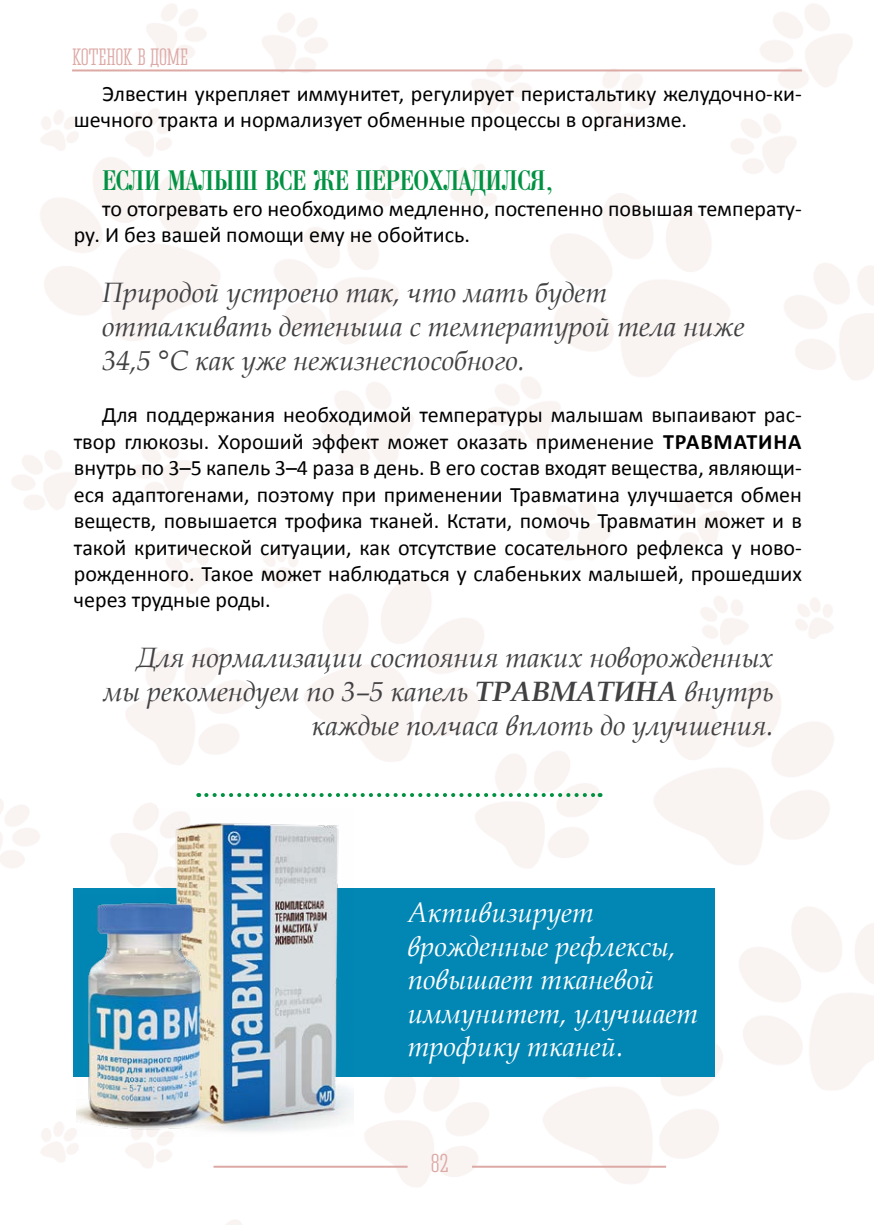
<style>
.page{position:relative;width:874px;height:1225px;background:#fff}
.page>*{position:absolute;margin:0;border:0;box-sizing:border-box;transform-origin:0 0}
.t1{font:30px "Bodoni Cond C";color:#009142}
.t2{font:italic 28px/33.6px "Book Antiqua";color:#414042}
.t3{font:italic 28px/33.6px "Book Antiqua";color:#fff}
.t4{font:24px "Corki";color:#dca9a5}
.t5{font:22px/26.4px "Calibri";color:#000}
.t6{font:22px "Corki";color:#dca9a5}
.s1{font-weight:700}
</style>
<div class="page">
<img style="left:0;top:4px;width:873px;height:1220px">
<hr style="left:72px;top:69px;width:729px;height:2px;background:#dca9a5">
<hr style="left:213px;top:1165px;width:194px;height:2px;background:#dca9a5">
<hr style="left:472px;top:1165px;width:193px;height:2px;background:#dca9a5">
<div style="left:74px;top:888px;width:640px;height:188px;background:#0286b4"></div>
<img style="left:156px;top:808px;width:197px;height:328px">
<img style="left:76px;top:895px;width:137px;height:241px">
<svg style="left:206px;top:793px;width:394px;height:4px"></svg>
<p class="t6" style="left:72px;top:44px;width:117px">Котенок в доме</p>
<p class="t5" style="left:74px;top:80px;width:729px;text-indent:28px">Элвестин укрепляет иммунитет, регулирует перистальтику желудочно-ки&shy;шечного тракта и нормализует обменные процессы в организме.</p>
<h1 class="t1" style="left:102px;top:165px;width:85px">Если малыш</h1>
<h1 class="t1" style="left:265px;top:165px;width:123px">все же переохладил</h1>
<h1 class="t1" style="left:517px;top:165px;width:38px">ся,</h1>
<p class="t5" style="left:74px;top:195px;width:729px;text-indent:28px">то отогревать его необходимо медленно, постепенно повышая температу&shy;ру. И без вашей помощи ему не обойтись.</p>
<p class="t2" style="left:102px;top:275px;width:643px">Природой устроено так, что мать будет отталкивать детеныша с температурой тела ниже<br>34,5 °С как уже нежизнеспособного.</p>
<p class="t5" style="left:74px;top:402px;width:729px;text-align:justify;text-indent:28px">Для поддержания необходимой температуры малышам выпаивают рас&shy;твор глюкозы. Хороший эффект может оказать применение <span class="s1">Травматина </span>внутрь по 3–5 капель 3–4 раза в день. В его состав входят вещества, являющи&shy;еся адаптогенами, поэтому при применении Травматина улучшается обмен веществ, повышается трофика тканей. Кстати, помочь Травматин может и в такой критической ситуации, как отсутствие сосательного рефлекса у ново&shy;рожденного. Такое может наблюдаться у слабеньких малышей, прошедших через трудные роды.</p>
<p class="t2" style="left:103px;top:640px;width:671px;text-align:right">Для нормализации состояния таких новорожденных мы рекомендуем по 3–5 капель <span class="s1">Травматина</span> внутрь каждые полчаса вплоть до улучшения.</p>
<p class="t3" style="left:407px;top:895px;width:292px">Активизирует врожденные рефлексы, повышает тканевой иммунитет, улучшает трофику тканей.</p>
<p class="t4" style="left:430px;top:1150px;width:20px">82</p>
</div>
